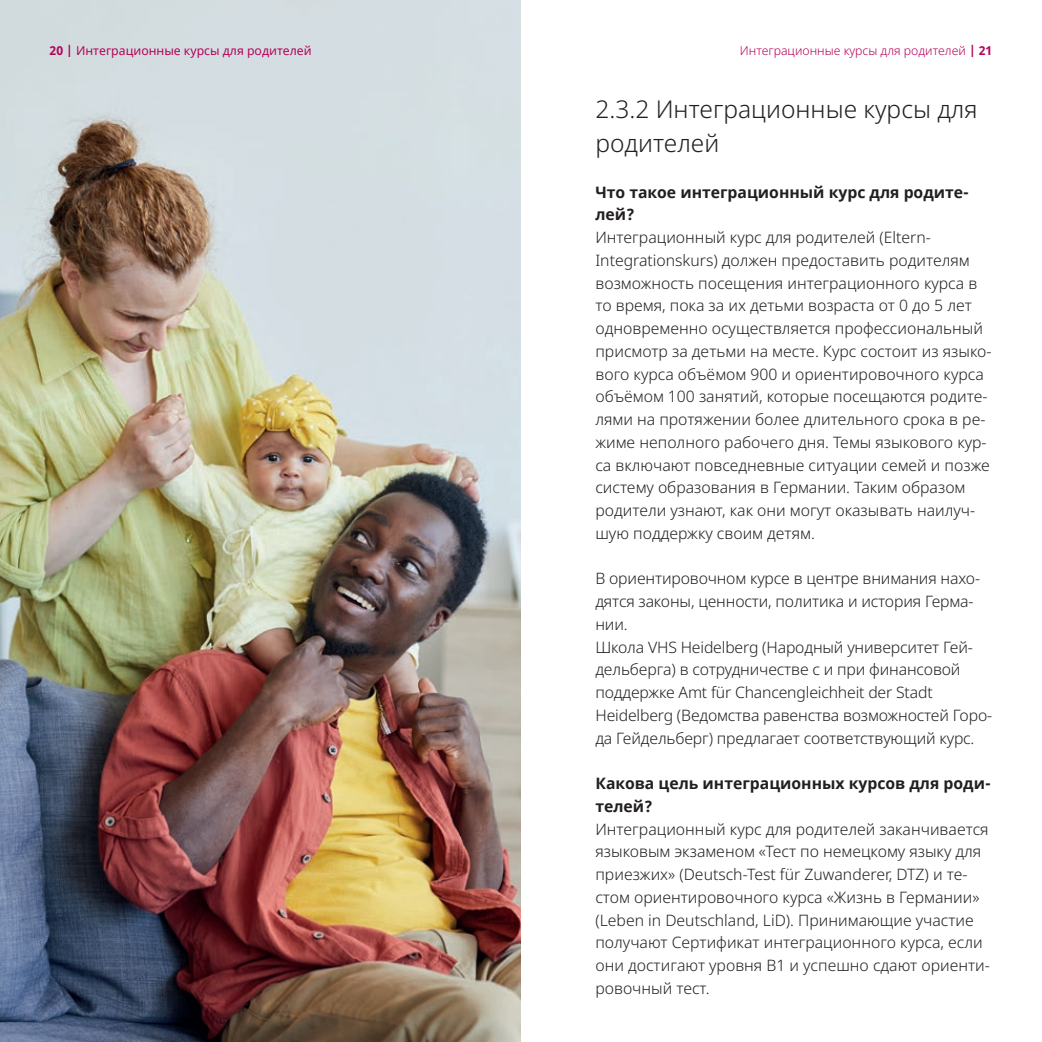
<style>
.page{position:relative;width:1042px;height:1042px;background:#fff}
.page>*{position:absolute;margin:0;border:0;box-sizing:border-box;transform-origin:0 0}
.t1{font:300 24.5px/34.1px "Noto Sans";color:#231f20}
.t2{font:300 15.75px/22.8px "Noto Sans";color:#231f20}
.t3{font:700 15.75px/22.8px "Noto Sans";color:#231f20}
.t4{font:300 12.25px "Noto Sans";color:#b5025b}
.t5{font:12.25px "Noto Sans";color:#b5025b}
.s1{font-weight:700}
</style>
<div class="page">
<img style="left:0;top:0;width:521px;height:1042px">
<p class="t5" style="left:50px;top:42px;width:263px"><span class="s1">20 |</span> Интеграционные курсы для родителей</p>
<p class="t4" style="left:740px;top:44px;width:254px">Интеграционные курсы для родителей <span class="s1">| 21</span></p>
<h1 class="t1" style="left:595px;top:92px;width:384px">2.3.2 Интеграционные курсы для родителей</h1>
<p class="t3" style="left:595px;top:181px;width:375px">Что такое интеграционный курс для родите&shy;лей?</p>
<p class="t2" style="left:595px;top:226px;width:398px">Интеграционный курс для родителей (Eltern-Integrationskurs) должен предоставить родителям возможность посещения интеграционного курса в то время, пока за их детьми возраста от 0 до 5 лет одновременно осуществляется профессиональный присмотр за детьми на месте. Курс состоит из языко&shy;вого курса объёмом 900 и ориентировочного курса объёмом 100 занятий, которые посещаются родите&shy;лями на протяжении более длительного срока в ре&shy;жиме неполного рабочего дня. Темы языкового кур&shy;са включают повседневные ситуации семей и позже систему образования в Германии. Таким образом родители узнают, как они могут оказывать наилуч&shy;шую поддержку своим детям.</p>
<p class="t2" style="left:595px;top:567px;width:398px">В ориентировочном курсе в центре внимания нахо&shy;дятся законы, ценности, политика и история Герма&shy;нии.<br>Школа VHS Heidelberg (Народный университет Гей&shy;дельберга) в сотрудничестве с и при финансовой поддержке Amt für Chancengleichheit der Stadt Heidelberg (Ведомства равенства возможностей Горо&shy;да Гейдельберг) предлагает соответствующий курс.</p>
<p class="t3" style="left:595px;top:772px;width:397px">Какова цель интеграционных курсов для роди&shy;телей?</p>
<p class="t2" style="left:595px;top:818px;width:396px">Интеграционный курс для родителей заканчивается языковым экзаменом «Тест по немецкому языку для приезжих» (Deutsch-Test für Zuwanderer, DTZ) и те&shy;стом ориентировочного курса «Жизнь в Германии» (Leben in Deutschland, LiD). Принимающие участие получают Сертификат интеграционного курса, если они достигают уровня B1 и успешно сдают ориенти&shy;ровочный тест.</p>
</div>
